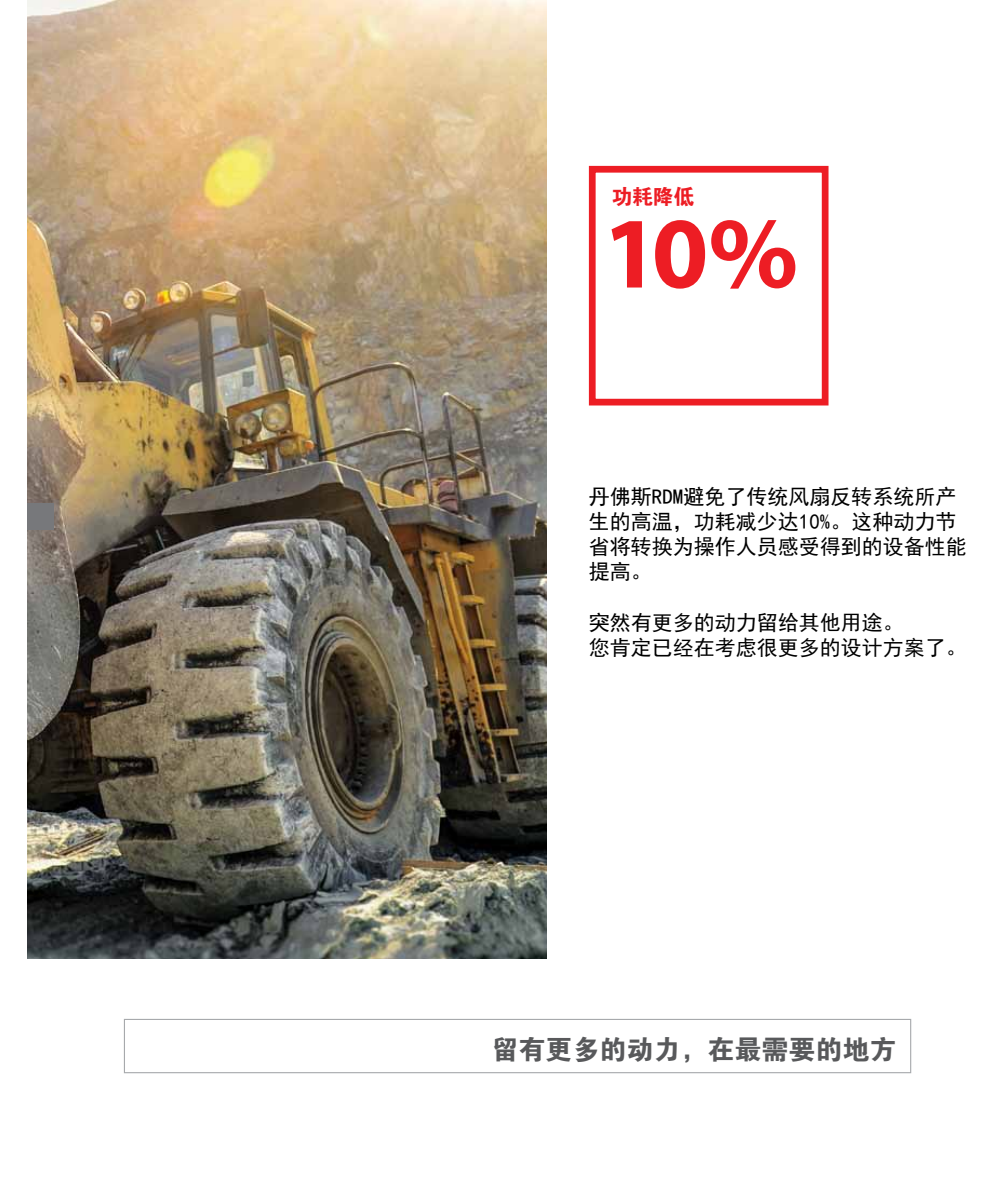
<style>
.page{position:relative;width:999px;height:1188px;background:#fff}
.page>*{position:absolute;margin:0;border:0;box-sizing:border-box;transform-origin:0 0}
.t1{font:700 102px "Myriad Pro";color:#ed1d24}
.t2{font:27px "FZDHTJW GB1 0";color:#58595b}
.t3{font:21px/25.2px "Sim Hei";color:#000}
.t4{font:21px "FZDHTJW GB1 0";color:#ed1d24}
</style>
<div class="page">
<div style="left:124px;top:1019px;width:787px;height:54px;border:1px solid #a7a9ac"></div>
<div style="left:589px;top:166px;width:240px;height:240px;border:7px solid #ed1d24"></div>
<img style="left:27px;top:0;width:520px;height:958px">
<div style="left:27px;top:503px;width:27px;height:27px;background:#77787b"></div>
<p class="t4" style="left:611px;top:185px;width:84px">功耗降低</p>
<h1 class="t1" style="left:603px;top:187px;width:197px">10%</h1>
<p class="t3" style="left:589px;top:484px;width:379px">丹佛斯RDM避免了传统风扇反转系统所产生的高温，功耗减少达10%。这种动力节省将转换为操作人员感受得到的设备性能提高。</p>
<p class="t3" style="left:589px;top:610px;width:379px">突然有更多的动力留给其他用途。<br>您肯定已经在考虑很更多的设计方案了。</p>
<p class="t2" style="left:492px;top:1035px;width:406px">留有更多的动力，在最需要的地方</p>
</div>
